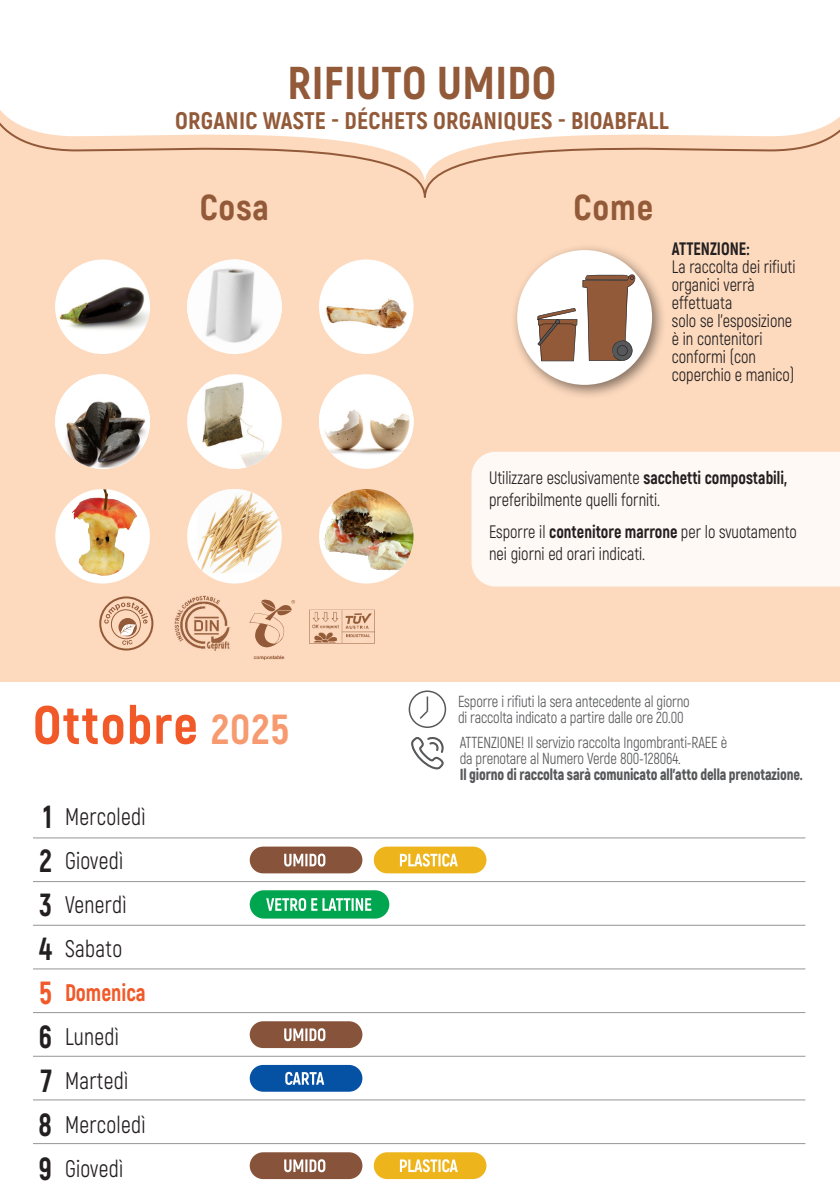
<style>
.page{position:relative;width:840px;height:1191px;background:#fff}
.page>*{position:absolute;margin:0;border:0;box-sizing:border-box;transform-origin:0 0}
.t1{font:800 53.6px "Akrobat";letter-spacing:.025em;color:#f15929}
.t2{font:800 46px "Akrobat";letter-spacing:.01em;color:#935a39}
.t3{font:800 36px "Akrobat";letter-spacing:.025em;color:#935a39}
.t4{font:800 32px/44px "Akrobat";color:#231f20;text-align:justify;scale:.9 1}
.t5{font:24px/44px "Akrobat";letter-spacing:.015em;color:#231f20;scale:.9 1}
.t6{font:800 24px "Akrobat";letter-spacing:.01em;color:#935a39}
.t7{font:18px/18px "Akrobat";color:#231f20;scale:.9 1}
.t8{font:16px "Akrobat";letter-spacing:-.01em;color:#57585a;scale:.9 1}
.t9{font:900 16px "Akrobat";letter-spacing:-.01em;color:#57585a;scale:.9 1}
.s1{font-weight:800}
.s2{font-size:42px;color:#f79a70}
.s3{color:#f15929}
.s4{font-weight:800;color:#f15929}
</style>
<div class="page">
<hr style="left:33px;top:837px;width:772px;height:1px;background:#939598">
<hr style="left:33px;top:881px;width:772px;height:1px;background:#939598">
<hr style="left:33px;top:925px;width:772px;height:1px;background:#939598">
<hr style="left:33px;top:968px;width:772px;height:1px;background:#939598">
<hr style="left:33px;top:1012px;width:772px;height:1px;background:#939598">
<hr style="left:33px;top:1055px;width:772px;height:1px;background:#939598">
<hr style="left:33px;top:1099px;width:772px;height:1px;background:#939598">
<hr style="left:33px;top:1143px;width:772px;height:1px;background:#939598">
<div style="left:249px;top:846px;width:113px;height:27px;background:#87533a;border-radius:13px"></div>
<svg style="left:284px;top:853px;width:41px;height:13px"></svg>
<div style="left:373px;top:846px;width:113px;height:27px;background:#edb41b;border-radius:13px"></div>
<svg style="left:399px;top:853px;width:58px;height:13px"></svg>
<div style="left:249px;top:890px;width:140px;height:28px;background:#00a54f;border-radius:14px"></div>
<svg style="left:266px;top:898px;width:105px;height:13px"></svg>
<div style="left:249px;top:1021px;width:113px;height:27px;background:#87533a;border-radius:13px"></div>
<svg style="left:284px;top:1028px;width:41px;height:13px"></svg>
<div style="left:249px;top:1065px;width:113px;height:26px;background:#0551a4;border-radius:13px"></div>
<svg style="left:285px;top:1071px;width:39px;height:14px"></svg>
<div style="left:249px;top:1152px;width:113px;height:27px;background:#87533a;border-radius:13px"></div>
<svg style="left:284px;top:1159px;width:41px;height:13px"></svg>
<div style="left:373px;top:1152px;width:113px;height:27px;background:#edb41b;border-radius:13px"></div>
<svg style="left:399px;top:1159px;width:58px;height:13px"></svg>
<div style="left:0;top:69px;width:839px;height:613px;background:#fddabe"></div>
<div style="left:471px;top:452px;width:368px;height:134px;background:#fef9f5"></div>
<div style="left:510px;top:243px;width:156px;height:156px;background:#231f20;opacity:.55"></div>
<div style="left:517px;top:250px;width:134px;height:135px;background:#fff;border-radius:50%"></div>
<div style="left:187px;top:374px;width:94px;height:95px;background:#fff;border-radius:50%"></div>
<img style="left:202px;top:382px;width:76px;height:87px">
<div style="left:319px;top:374px;width:94px;height:95px;background:#fff;border-radius:50%"></div>
<img style="left:319px;top:383px;width:94px;height:75px">
<div style="left:55px;top:259px;width:95px;height:95px;background:#fff;border-radius:50%"></div>
<img style="left:55px;top:268px;width:95px;height:78px">
<img style="left:55px;top:489px;width:95px;height:94px;border-radius:50%">
<img style="left:82px;top:489px;width:23px;height:12px">
<img style="left:187px;top:259px;width:94px;height:93px">
<div style="left:187px;top:489px;width:94px;height:94px;background:#fff;border-radius:50%"></div>
<img style="left:197px;top:490px;width:84px;height:83px">
<div style="left:319px;top:259px;width:94px;height:95px;background:#fff;border-radius:50%"></div>
<img style="left:324px;top:281px;width:84px;height:51px">
<div style="left:319px;top:489px;width:94px;height:94px;background:#fff;border-radius:50%"></div>
<img style="left:319px;top:489px;width:94px;height:87px">
<svg style="left:537px;top:274px;width:98px;height:87px"></svg>
<svg style="left:0;top:69px;width:839px;height:129px"></svg>
<div style="left:55px;top:374px;width:95px;height:95px;background:#fff;border-radius:50%"></div>
<img style="left:55px;top:399px;width:95px;height:68px">
<svg style="left:99px;top:596px;width:54px;height:54px"></svg>
<img style="left:174px;top:595px;width:56px;height:55px">
<svg style="left:249px;top:599px;width:46px;height:49px"></svg>
<img style="left:253px;top:655px;width:32px;height:4px">
<img style="left:309px;top:609px;width:65px;height:35px">
<svg style="left:408px;top:690px;width:38px;height:38px"></svg>
<svg style="left:411px;top:737px;width:32px;height:32px"></svg>
<p class="t2" style="left:287px;top:53px;width:270px">RIFIUTO UMIDO</p>
<p class="t6" style="left:175px;top:105px;width:494px">ORGANIC WASTE - DÉCHETS ORGANIQUES - BIOABFALL</p>
<p class="t3" style="left:200px;top:184px;width:71px">Cosa</p>
<p class="t3" style="left:573px;top:184px;width:81px">Come</p>
<p class="t7" style="left:671px;top:240px;width:139px"><span class="s1">ATTENZIONE:<br></span>La raccolta dei rifiuti organici verrà effettuata<br>solo se l’esposizione è in contenitori conformi (con coperchio e manico)</p>
<p class="t1" style="left:33px;top:691px;width:258px">Ottobre <span class="s2">2025</span></p>
<p class="t4" style="left:39px;top:794px;width:16px">1<br>2<br>3<br>4<br><span class="s3">5<br></span>6<br>7<br>8<br>9</p>
<p class="t5" style="left:65px;top:795px;width:91px">Mercoledì<br>Giovedì<br>Venerdì<br>Sabato<br><span class="s4">Domenica<br></span>Lunedì<br>Martedì<br>Mercoledì<br>Giovedì</p>
<p class="t7" style="left:489px;top:467px;width:332px;line-height:22px">Utilizzare esclusivamente <span class="s1">sacchetti compostabili, </span>preferibilmente quelli forniti.</p>
<p class="t7" style="left:489px;top:521px;width:343px;line-height:22px">Esporre il <span class="s1">contenitore marrone</span> per lo svuotamento nei giorni ed orari indicati.</p>
<p class="t8" style="left:457px;top:691px;width:259px">Esporre i rifiuti la sera antecedente al giorno</p>
<p class="t8" style="left:457px;top:707px;width:252px">di raccolta indicato a partire dalle ore 20.00</p>
<p class="t8" style="left:459px;top:733px;width:299px">ATTENZIONE! Il servizio raccolta Ingombranti-RAEE è</p>
<p class="t8" style="left:459px;top:749px;width:247px">da prenotare al Numero Verde 800-128064.</p>
<p class="t9" style="left:459px;top:764px;width:382px">Il giorno di raccolta sarà comunicato all’atto della prenotazione.</p>
</div>
